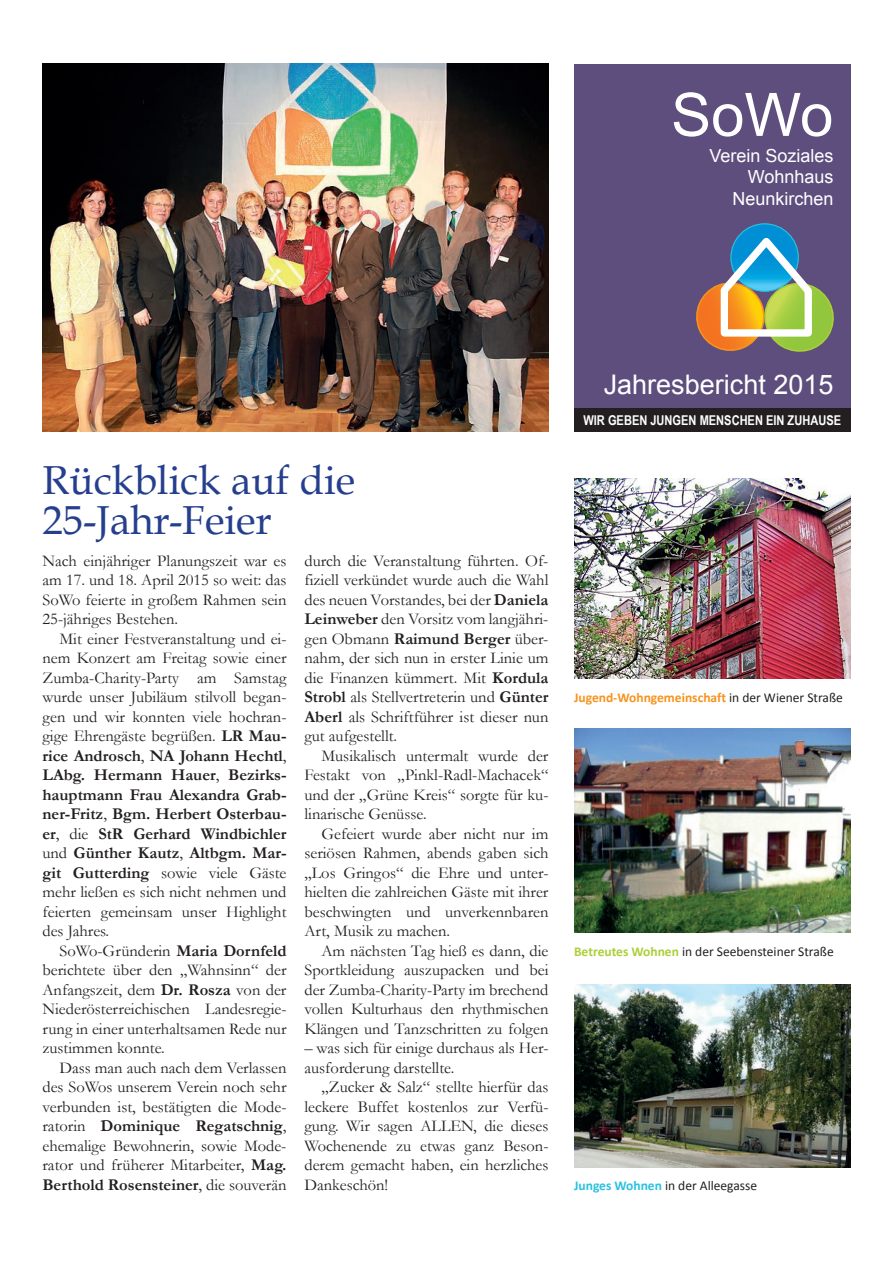
<style>
.page{position:relative;width:893px;height:1263px;background:#fff}
.page>*{position:absolute;margin:0;border:0;box-sizing:border-box;transform-origin:0 0}
.t1{font:60px "Arial";color:#fff}
.t2{font:40.5px/40.5px "Book Antiqua";color:#253f8e}
.t3{font:27px "Arial";color:#fff}
.t4{font:18px/21.6px "Arial";color:#fff;text-align:right}
.t5{font:16.5px/19.5px "Garamond";color:#231f20;text-align:justify}
.t6{font:13.5px "Calibri";color:#231f20}
.t7{font:700 13.5px "Calibri";color:#f7931d}
.t8{font:700 13.5px "Arial Narrow";color:#fff}
.s1{font-weight:700}
.s2{font-weight:400;color:#231f20}
.s3{font-weight:700;color:#abcf38}
.s4{font-weight:700;color:#2ac1e0}
</style>
<div class="page">
<img style="left:43px;top:64px;width:506px;height:368px">
<div style="left:574px;top:64px;width:276px;height:344px;background:#5d4e7d"></div>
<svg style="left:731px;top:224px;width:67px;height:67px"></svg>
<svg style="left:696px;top:231px;width:138px;height:121px"></svg>
<div style="left:574px;top:408px;width:276px;height:24px;background:#231f20"></div>
<img style="left:574px;top:478px;width:276px;height:200px">
<img style="left:574px;top:728px;width:276px;height:204px">
<img style="left:574px;top:985px;width:276px;height:183px">
<h1 class="t1" style="left:671px;top:76px;width:164px">SoWo</h1>
<p class="t4" style="left:709px;top:145px;width:126px">Verein Soziales<br>Wohnhaus<br>Neunkirchen</p>
<h2 class="t2" style="left:43px;top:460px;width:314px">Rückblick auf die<br>25-Jahr-Feier</h2>
<p class="t5" style="left:43px;top:550px;width:246px">Nach einjähriger Planungszeit war es am 17. und 18. April 2015 so weit: das SoWo feierte in großem Rahmen sein 25-jähriges Bestehen.</p>
<p class="t5" style="left:42px;top:628px;width:246px;text-indent:17px">Mit einer Festveranstaltung und ei&shy;nem Konzert am Freitag sowie einer Zumba-Charity-Party am Samstag wurde unser Jubiläum stilvoll began&shy;gen und wir konnten viele hochran&shy;gige Ehrengäste begrüßen. <span class="s1">LR Mau&shy;rice Androsch</span>, <span class="s1">NA Johann Hechtl</span>, <span class="s1">LAbg. Hermann Hauer</span>, <span class="s1">Bezirks&shy;hauptmann Frau Alexandra Grab&shy;ner-Fritz</span>, <span class="s1">Bgm. Herbert Osterbau&shy;er</span>, die <span class="s1">StR Gerhard Windbichler </span>und <span class="s1">Günther Kautz</span>, <span class="s1">Altbgm. Mar&shy;git Gutterding</span> sowie viele Gäste mehr ließen es sich nicht nehmen und feierten gemeinsam unser Highlight des Jahres.</p>
<p class="t5" style="left:42px;top:940px;width:246px;text-indent:17px">SoWo-Gründerin <span class="s1">Maria Dornfeld </span>berichtete über den „Wahnsinn“ der Anfangszeit, dem <span class="s1">Dr. Rosza</span> von der Niederösterreichischen Landesregie&shy;rung in einer unterhaltsamen Rede nur zustimmen konnte.</p>
<p class="t5" style="left:42px;top:1057px;width:246px;text-indent:17px">Dass man auch nach dem Verlassen des SoWos unserem Verein noch sehr verbunden ist, bestätigten die Mode&shy;ratorin <span class="s1">Dominique Regatschnig</span>, ehemalige Bewohnerin, sowie Mode&shy;rator und früherer Mitarbeiter, <span class="s1">Mag.<br>Berthold Rosensteiner</span>, die souverän</p>
<p class="t5" style="left:304px;top:550px;width:246px">durch die Veranstaltung führten. Of&shy;fiziell verkündet wurde auch die Wahl des neuen Vorstandes, bei der <span class="s1">Daniela Leinweber</span> den Vorsitz vom langjähri&shy;gen Obmann <span class="s1">Raimund Berger</span> über&shy;nahm, der sich nun in erster Linie um die Finanzen kümmert. Mit <span class="s1">Kordula Strobl</span> als Stellvertreterin und <span class="s1">Günter Aberl</span> als Schriftführer ist dieser nun gut aufgestellt.</p>
<p class="t5" style="left:304px;top:746px;width:246px;text-indent:17px">Musikalisch untermalt wurde der Festakt von „Pinkl-Radl-Machacek“ und der „Grüne Kreis“ sorgte für ku&shy;linarische Genüsse.</p>
<p class="t5" style="left:304px;top:824px;width:246px;text-indent:17px">Gefeiert wurde aber nicht nur im seriösen Rahmen, abends gaben sich „Los Gringos“ die Ehre und unter&shy;hielten die zahlreichen Gäste mit ihrer beschwingten und unverkennbaren Art, Musik zu machen.</p>
<p class="t5" style="left:304px;top:941px;width:246px;text-indent:17px">Am nächsten Tag hieß es dann, die Sportkleidung auszupacken und bei der Zumba-Charity-Party im brechend vollen Kulturhaus den rhythmischen Klängen und Tanzschritten zu folgen</p>
<p class="t5" style="left:304px;top:1038px;width:246px">– was sich für einige durchaus als Her&shy;ausforderung darstellte.</p>
<p class="t5" style="left:304px;top:1077px;width:246px;text-indent:17px">„Zucker &amp; Salz“ stellte hierfür das leckere Buffet kostenlos zur Verfü&shy;gung. Wir sagen ALLEN, die dieses Wochenende zu etwas ganz Beson&shy;derem gemacht haben, ein herzliches Dankeschön!</p>
<h3 class="t3" style="left:604px;top:367px;width:231px">Jahresbericht 2015</h3>
<p class="t8" style="left:583px;top:410px;width:259px">WIR GEBEN JUNGEN MENSCHEN EIN ZUHAUSE</p>
<p class="t7" style="left:574px;top:689px;width:270px">Jugend-Wohngemeinschaft <span class="s2">in der Wiener Straße</span></p>
<p class="t6" style="left:574px;top:942px;width:261px"><span class="s3">Betreutes Wohnen</span> in der Seebensteiner Straße</p>
<p class="t6" style="left:574px;top:1176px;width:185px"><span class="s4">Junges Wohnen</span> in der Alleegasse</p>
</div>
